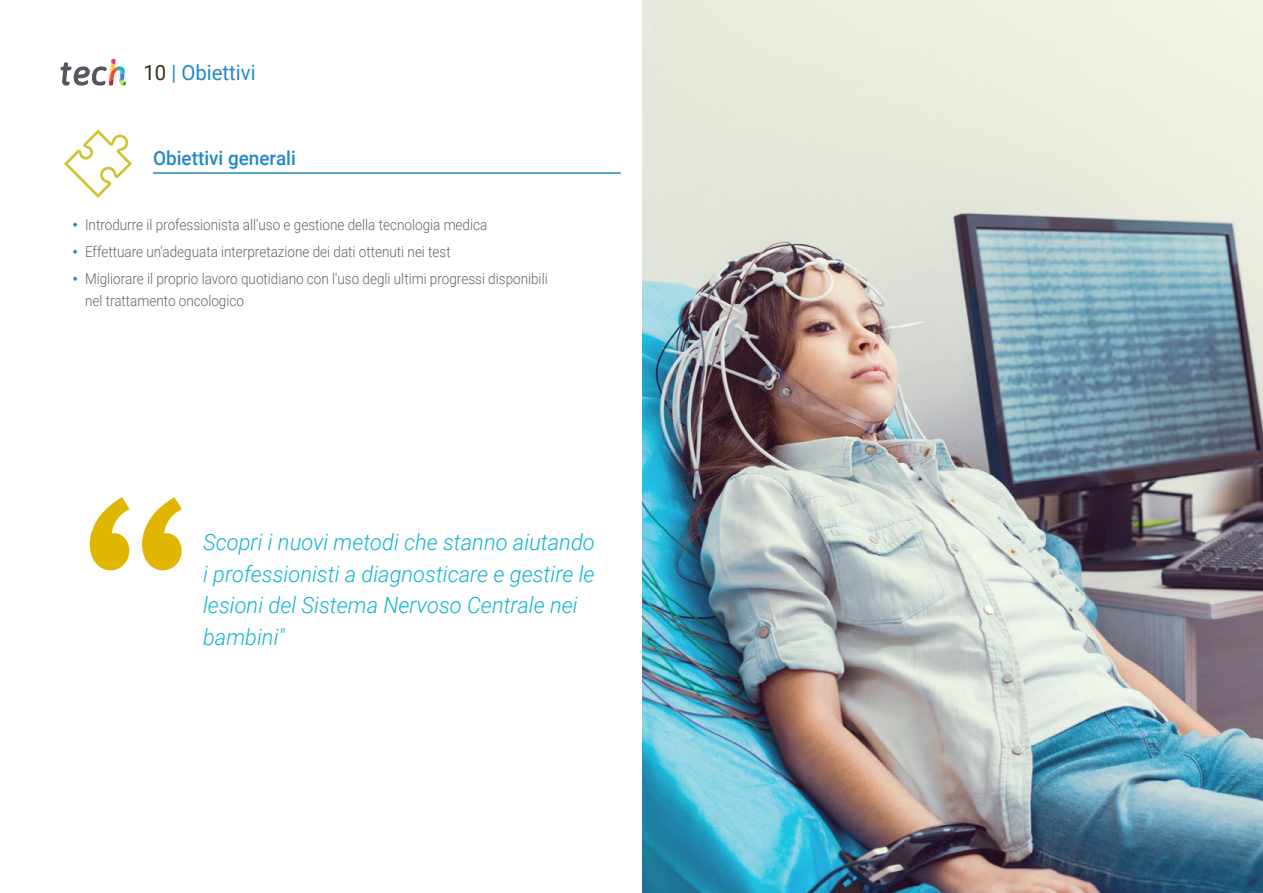
<style>
.page{position:relative;width:1263px;height:893px;background:#fff}
.page>*{position:absolute;margin:0;border:0;box-sizing:border-box;transform-origin:0 0}
.t1{font:italic 300 22.5px/31.5px "Roboto";color:#0fb6cf}
.t2{font:21px "Roboto";color:#2488c9}
.t3{font:500 19.5px "Roboto";color:#2488c9}
.t4{font:300 15px/26.7px "Roboto";color:#61646a;scale:.9 1}
.s1{color:#312e20}
</style>
<div class="page">
<hr style="left:153px;top:173px;width:468px;height:1px;background:#2488c9">
<svg style="left:64px;top:130px;width:68px;height:68px"></svg>
<img style="left:642px;top:0;width:621px;height:893px">
<svg style="left:61px;top:59px;width:65px;height:27px"></svg>
<svg style="left:90px;top:497px;width:92px;height:73px"></svg>
<h2 class="t2" style="left:144px;top:57px;width:114px"><span class="s1">10</span> | Obiettivi</h2>
<h3 class="t3" style="left:153px;top:144px;width:144px">Obiettivi generali</h3>
<p class="t4" style="left:85px;top:211px;width:516px">Introdurre il professionista all'uso e gestione della tecnologia medica<br>Effettuare un'adeguata interpretazione dei dati ottenuti nei test<br>Migliorare il proprio lavoro quotidiano con l'uso degli ultimi progressi disponibili</p>
<p class="t4" style="left:85px;top:287px;width:178px">nel trattamento oncologico</p>
<h1 class="t1" style="left:203px;top:526px;width:393px">Scopri i nuovi metodi che stanno aiutando i professionisti a diagnosticare e gestire le lesioni del Sistema Nervoso Centrale nei bambini"</h1>
</div>
